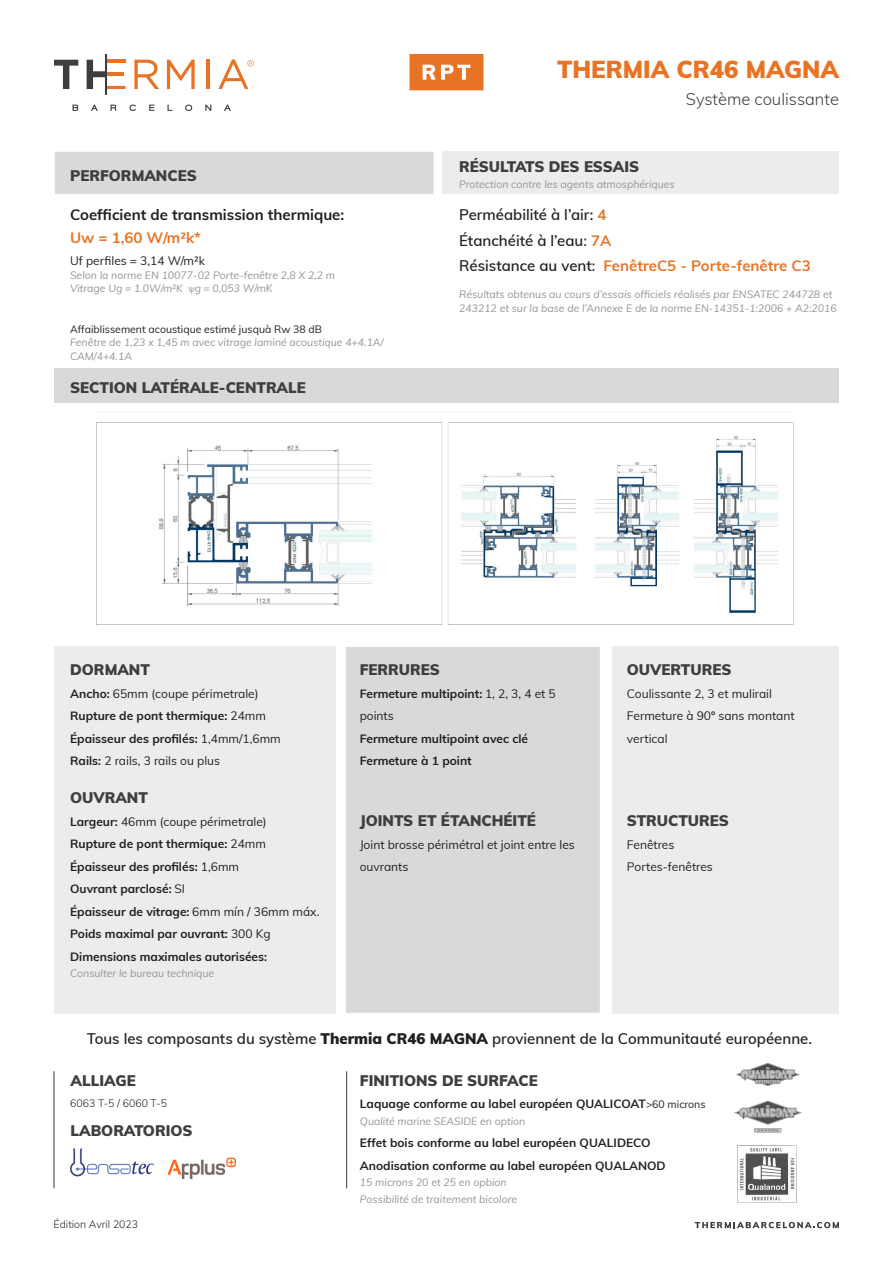
<style>
.page{position:relative;width:893px;height:1263px;background:#fff}
.page>*{position:absolute;margin:0;border:0;box-sizing:border-box;transform-origin:0 0}
.t1{font:900 24px "Muli";color:#e97324}
.t2{font:300 16.5px "Muli";color:#3e3e3f}
.t3{font:600 15px/25.5px "Muli";color:#231f20}
.t4{font:900 15px "Muli";color:#3e3e3f}
.t5{font:700 15px "Muli";color:#231f20}
.t6{font:700 15px "Muli";color:#e97324}
.t7{font:700 12px/22.5px "Muli";color:#231f20}
.t8{font:12px/22.5px "Muli";color:#231f20}
.t9{font:italic 10.5px/13.5px "Muli";color:#939598}
.t10{font:10.5px "Muli";color:#231f20}
.t11{font:300 10.5px "Muli";color:#231f20}
.s1{font-family:"Minion Pro";font-style:normal}
.s2{font-weight:700;color:#e97324}
.s3{color:#3e3e3f}
.s4{font-weight:400}
.s5{font-weight:900}
.s6{font-weight:400;font-size:10.5px}
</style>
<div class="page">
<div style="left:54px;top:646px;width:281px;height:367px;background:#ececec"></div>
<div style="left:53px;top:150px;width:382px;height:45px;background:#d9d9d9;border:2px solid #f6f6f6"></div>
<div style="left:54px;top:368px;width:785px;height:35px;background:#d9d9d9"></div>
<div style="left:442px;top:152px;width:397px;height:42px;background:#ececec"></div>
<div style="left:612px;top:646px;width:227px;height:367px;background:#ececec"></div>
<div style="left:344px;top:645px;width:257px;height:369px;background:#d9d9d9;border:2px solid #f6f6f6"></div>
<hr style="left:54px;top:1071px;width:1px;height:117px;background:#3e3e3f">
<hr style="left:346px;top:1071px;width:1px;height:117px;background:#3e3e3f">
<img style="left:71px;top:1148px;width:83px;height:29px">
<img style="left:167px;top:1157px;width:69px;height:22px">
<img style="left:738px;top:1145px;width:58px;height:58px">
<img style="left:734px;top:1100px;width:67px;height:33px">
<img style="left:737px;top:1063px;width:63px;height:23px">
<svg style="left:695px;top:1222px;width:144px;height:6px"></svg>
<img style="left:96px;top:422px;width:698px;height:203px">
<svg style="left:409px;top:54px;width:74px;height:36px;background:#eb8541"></svg>
<svg style="left:54px;top:60px;width:24px;height:29px"></svg>
<svg style="left:87px;top:54px;width:20px;height:41px"></svg>
<svg style="left:134px;top:60px;width:25px;height:29px"></svg>
<svg style="left:167px;top:60px;width:28px;height:29px"></svg>
<hr style="left:206px;top:60px;width:3px;height:29px;background:#e97324">
<hr style="left:107px;top:73px;width:16px;height:3px;background:#e97324">
<hr style="left:107px;top:60px;width:18px;height:3px;background:#e97324">
<hr style="left:107px;top:86px;width:19px;height:3px;background:#e97324">
<svg style="left:218px;top:59px;width:36px;height:30px"></svg>
<svg style="left:72px;top:105px;width:6px;height:6px"></svg>
<svg style="left:91px;top:105px;width:7px;height:6px"></svg>
<svg style="left:111px;top:105px;width:5px;height:6px"></svg>
<svg style="left:129px;top:105px;width:7px;height:6px"></svg>
<svg style="left:149px;top:105px;width:6px;height:6px"></svg>
<svg style="left:168px;top:105px;width:4px;height:6px"></svg>
<svg style="left:185px;top:105px;width:7px;height:6px"></svg>
<svg style="left:205px;top:105px;width:6px;height:6px"></svg>
<svg style="left:224px;top:105px;width:7px;height:6px"></svg>
<p class="t4" style="left:70px;top:167px;width:128px">PERFORMANCES</p>
<p class="t5" style="left:70px;top:204px;width:276px">Coefficient de transmission thermique:</p>
<p class="t6" style="left:70px;top:231px;width:132px">Uw = 1,60 W/m²k*</p>
<p class="t8" style="left:70px;top:249px;width:136px">Uf perfiles = 3,14 W/m²k</p>
<p class="t9" style="left:70px;top:269px;width:267px">Selon la norme EN 10077-02 Porte-fenêtre 2,8 X 2,2 m<br>Vitrage Ug = 1.0W/m²K <span class="s1">ψ</span>g = 0,053 W/mK</p>
<p class="t10" style="left:70px;top:325px;width:253px">Affaiblissement acoustique estimé jusquà Rw 38 dB</p>
<p class="t9" style="left:70px;top:337px;width:315px">Fenêtre de 1,23 x 1,45 m avec vitrage laminé acoustique 4+4.1A/<br>CAM/4+4.1A</p>
<p class="t4" style="left:70px;top:378px;width:237px">SECTION LATÉRALE-CENTRALE</p>
<h1 class="t1" style="left:557px;top:56px;width:283px">THERMIA CR46 MAGNA</h1>
<h2 class="t2" style="left:686px;top:90px;width:155px">Système coulissante</h2>
<p class="t4" style="left:459px;top:158px;width:182px">RÉSULTATS DES ESSAIS</p>
<p class="t9" style="left:459px;top:178px;width:217px">Protection contre les agents atmosphériques</p>
<p class="t3" style="left:459px;top:202px;width:353px">Perméabilité à l’air: <span class="s2">4<br></span>Étanchéité à l’eau<span class="s3">:</span> <span class="s2">7A<br></span>Résistance au vent<span class="s3">:</span> <span class="s2">FenêtreC5 - Porte-fenêtre C3</span></p>
<p class="t9" style="left:459px;top:287px;width:379px">Résultats obtenus au cours d’essais officiels réalisés par ENSATEC 244728 et<br>243212 et sur la base de l’Annexe E de la norme EN-14351-1:2006 + A2:2016</p>
<p class="t4" style="left:70px;top:661px;width:81px">DORMANT</p>
<p class="t7" style="left:70px;top:683px;width:212px">Ancho: <span class="s4">65mm (coupe périmetrale)<br></span>Rupture de pont thermique: <span class="s4">24mm </span>Épaisseur des profilés: <span class="s4">1,4mm/1,6mm </span>Rails: <span class="s4">2 rails, 3 rails ou plus</span></p>
<p class="t4" style="left:70px;top:789px;width:79px">OUVRANT</p>
<p class="t7" style="left:70px;top:811px;width:251px">Largeur: <span class="s4">46mm (coupe périmetrale)<br></span>Rupture de pont thermique: <span class="s4">24mm<br></span>Épaisseur des profilés: <span class="s4">1,6mm<br></span>Ouvrant parclosé: <span class="s4">SI<br></span>Épaisseur de vitrage: <span class="s4">6mm mín / 36mm máx.<br></span>Poids maximal par ouvrant: <span class="s4">300 Kg<br></span>Dimensions maximales autorisées:</p>
<p class="t9" style="left:70px;top:967px;width:146px">Consulter le bureau technique</p>
<p class="t4" style="left:360px;top:661px;width:82px">FERRURES</p>
<p class="t7" style="left:360px;top:682px;width:198px">Fermeture multipoint: <span class="s4">1, 2, 3, 4 et 5 points</span></p>
<p class="t7" style="left:360px;top:727px;width:170px">Fermeture multipoint avec clé<br>Fermeture à 1 point</p>
<p class="t4" style="left:360px;top:812px;width:178px">JOINTS ET ÉTANCHÉITÉ</p>
<p class="t8" style="left:360px;top:834px;width:217px">Joint brosse périmétral et joint entre les ouvrants</p>
<p class="t4" style="left:627px;top:661px;width:106px">OUVERTURES</p>
<p class="t8" style="left:627px;top:683px;width:169px">Coulissante 2, 3 et mulirail<br>Fermeture à 90º sans montant vertical</p>
<p class="t4" style="left:627px;top:812px;width:104px">STRUCTURES</p>
<p class="t8" style="left:627px;top:834px;width:88px">Fenêtres<br>Portes-fenêtres</p>
<p class="t3" style="left:87px;top:1026px;width:727px">Tous les composants du système <span class="s5">Thermia CR46 MAGNA</span> proviennent de la Communitauté européenne.</p>
<p class="t4" style="left:71px;top:1072px;width:67px">ALLIAGE</p>
<p class="t4" style="left:71px;top:1122px;width:124px">LABORATORIOS</p>
<p class="t4" style="left:360px;top:1072px;width:179px">FINITIONS DE SURFACE</p>
<p class="t11" style="left:70px;top:1097px;width:99px">6063 T-5 / 6060 T-5</p>
<p class="t7" style="left:360px;top:1092px;width:347px">Laquage conforme au label européen QUALICOAT<span class="s6">&gt;60 microns</span></p>
<p class="t9" style="left:360px;top:1115px;width:167px">Qualité marine SEASIDE en option</p>
<p class="t7" style="left:360px;top:1131px;width:307px">Effet bois conforme au label européen QUALIDECO<br>Anodisation conforme au label européen QUALANOD</p>
<p class="t9" style="left:360px;top:1175px;width:159px;line-height:16.5px">15 microns 20 et 25 en opbion<br>Possibilité de traitement bicolore</p>
<p class="t11" style="left:54px;top:1218px;width:86px">Édition Avril 2023</p>
</div>
